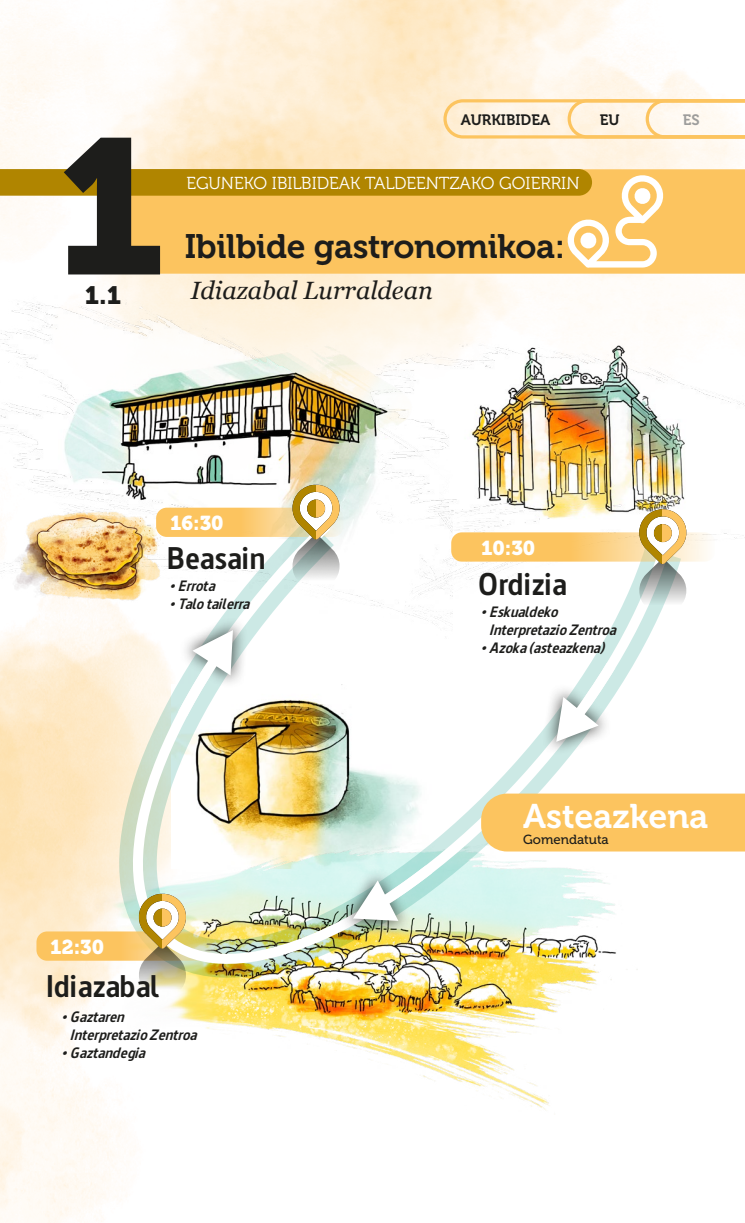
<style>
.page{position:relative;width:745px;height:1223px;background:#fff}
.page>*{position:absolute;margin:0;border:0;box-sizing:border-box;transform-origin:0 0}
.t1{font:191.25px "Museo 900";color:#1d1d1b}
.t2{font:34px "Museo 700";color:#fff}
.t3{font:33.75px "Museo 700";letter-spacing:-.01em;color:#1d1d1b}
.t4{font:italic 700 31.25px "Dsignes";color:#1d1d1b}
.t5{font:italic 25px "Georgia";color:#1d1d1b}
.t6{font:25px "Museo 900";color:#1d1d1b}
.t7{font:20px "Museo 900";color:#fff}
.t8{font:17.25px "Museo 300";color:#fff}
.t9{font:italic 700 15px/18px "Dsignes";color:#1d1d1b}
.t10{font:15px "Museo 700";color:#1d1d1b}
.t11{font:15px "Museo 700";color:#9d9d9c}
.t12{font:13.25px "Museo 500";color:#1d1d1b}
</style>
<div class="page">
<img style="left:0;top:291px;width:452px;height:350px">
<img style="left:354px;top:319px;width:390px;height:222px">
<img style="left:96px;top:825px;width:454px;height:294px">
<img style="left:0;top:489px;width:100px;height:137px">
<svg style="left:100px;top:478px;width:609px;height:572px"></svg>
<div style="left:106px;top:169px;width:638px;height:105px;background:#fcc45f"></div>
<svg style="left:0;top:169px;width:664px;height:99px"></svg>
<div style="left:36px;top:931px;width:188px;height:29px;background:#fcc45f;border-radius:11px"></div>
<svg style="left:451px;top:532px;width:264px;height:29px"></svg>
<svg style="left:156px;top:507px;width:187px;height:30px"></svg>
<img style="left:100px;top:512px;width:574px;height:499px">
<div style="left:178px;top:616px;width:70px;height:73px;background:#1d1d1b;opacity:.75"></div>
<div style="left:541px;top:683px;width:71px;height:72px;background:#1d1d1b;opacity:.75"></div>
<div style="left:338px;top:866px;width:74px;height:70px;background:#1d1d1b;opacity:.75"></div>
<svg style="left:169px;top:630px;width:69px;height:97px"></svg>
<svg style="left:353px;top:855px;width:89px;height:67px"></svg>
<svg style="left:556px;top:651px;width:68px;height:91px"></svg>
<div style="left:481px;top:793px;width:263px;height:58px;background:#fcc45f"></div>
<svg style="left:290px;top:482px;width:51px;height:109px"></svg>
<svg style="left:290px;top:484px;width:26px;height:55px"></svg>
<svg style="left:316px;top:484px;width:25px;height:55px"></svg>
<svg style="left:136px;top:891px;width:52px;height:109px"></svg>
<svg style="left:136px;top:893px;width:26px;height:55px"></svg>
<svg style="left:162px;top:893px;width:26px;height:55px"></svg>
<svg style="left:636px;top:507px;width:52px;height:109px"></svg>
<svg style="left:636px;top:509px;width:26px;height:55px"></svg>
<svg style="left:662px;top:509px;width:26px;height:55px"></svg>
<svg style="left:443px;top:99px;width:301px;height:39px"></svg>
<h1 class="t1" style="left:56px;top:99px;width:112px">1</h1>
<h3 class="t6" style="left:85px;top:281px;width:38px">1.1</h3>
<p class="t10" style="left:460px;top:111px;width:91px">AURKIBIDEA</p>
<p class="t10" style="left:599px;top:111px;width:21px">EU</p>
<p class="t11" style="left:682px;top:111px;width:18px">ES</p>
<p class="t8" style="left:186px;top:174px;width:394px">EGUNEKO IBILBIDEAK TALDEENTZAKO GOIERRIN</p>
<h3 class="t3" style="left:185px;top:228px;width:381px">Ibilbide gastronomikoa:</h3>
<h3 class="t5" style="left:191px;top:272px;width:243px">Idiazabal Lurraldean</h3>
<h3 class="t7" style="left:170px;top:511px;width:55px">16:30</h3>
<h3 class="t4" style="left:170px;top:540px;width:109px">Beasain</h3>
<p class="t9" style="left:170px;top:576px;width:47px">• Errota</p>
<p class="t9" style="left:170px;top:594px;width:82px">• Talo tailerra</p>
<h3 class="t7" style="left:50px;top:935px;width:55px">12:30</h3>
<h3 class="t4" style="left:49px;top:967px;width:124px">Idiazabal</h3>
<p class="t9" style="left:71px;top:1007px;width:128px;text-indent:-9px">• Gaztaren<br>Interpretazio Zentroa</p>
<p class="t9" style="left:62px;top:1043px;width:86px">• Gaztandegia</p>
<h3 class="t7" style="left:481px;top:536px;width:56px">10:30</h3>
<h3 class="t4" style="left:481px;top:566px;width:99px">Ordizia</h3>
<p class="t9" style="left:490px;top:602px;width:128px;text-indent:-9px">• Eskualdeko<br>Interpretazio Zentroa</p>
<p class="t9" style="left:481px;top:638px;width:126px">• Azoka (asteazkena)</p>
<h2 class="t2" style="left:522px;top:797px;width:186px">Asteazkena</h2>
<p class="t12" style="left:522px;top:832px;width:87px">Gomendatuta</p>
</div>
